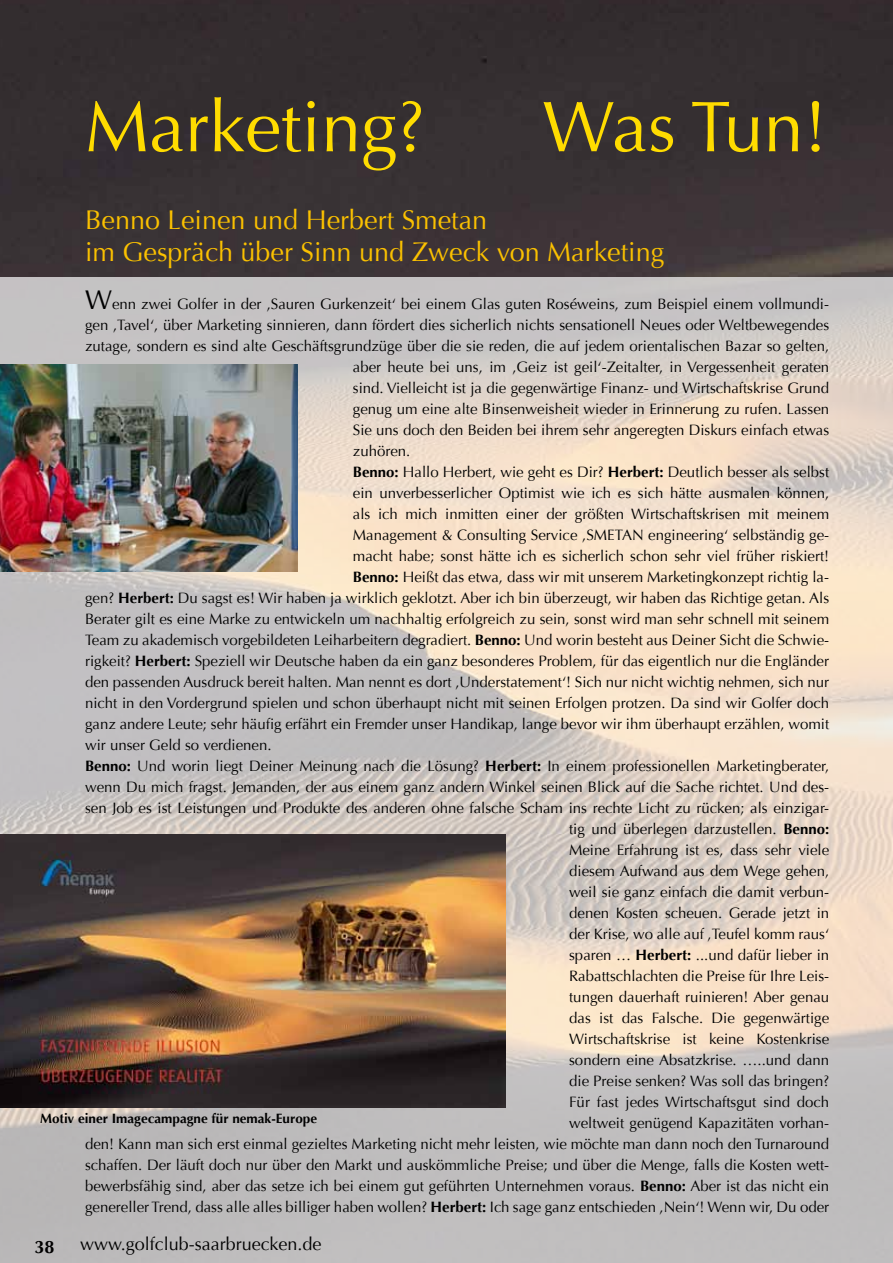
<style>
.page{position:relative;width:893px;height:1263px;background:#fff}
.page>*{position:absolute;margin:0;border:0;box-sizing:border-box;transform-origin:0 0}
.t1{font:72px "Optima";color:#ffdc00}
.t2{font:27px/32.4px "Optima";color:#fbc100}
.t3{font:18px "Optima";color:#000}
.t4{font:700 18px "Optima";color:#000}
.t5{font:15px "Optima";color:#000}
.t6{font:700 13.5px "Optima";color:#000}
.s1{font-size:27px}
.s2{font-weight:700}
</style>
<div class="page">
<img style="left:0;top:276px;width:893px;height:987px">
<img style="left:0;top:0;width:893px;height:276px">
<img style="left:0;top:365px;width:298px;height:206px">
<img style="left:0;top:834px;width:505px;height:273px">
<h1 class="t1" style="left:85px;top:85px;width:342px">Marketing?</h1>
<h1 class="t1" style="left:543px;top:85px;width:286px">Was Tun!</h1>
<h2 class="t2" style="left:85px;top:204px;width:581px">Benno Leinen und Herbert Smetan<br>im Gespräch über Sinn und Zweck von Marketing</h2>
<p class="t5" style="left:85px;top:295px;width:746px"><span class="s1">W</span>enn zwei Golfer in der ‚Sauren Gurkenzeit‘ bei einem Glas guten Roséweins, zum Beispiel einem vollmundi-</p>
<p class="t5" style="left:85px;top:316px;width:746px">gen ‚Tavel‘, über Marketing sinnieren, dann fördert dies sicherlich nichts sensationell Neues oder Weltbewegendes</p>
<p class="t5" style="left:85px;top:337px;width:746px">zutage, sondern es sind alte Geschäftsgrundzüge über die sie reden, die auf jedem orientalischen Bazar so gelten,</p>
<p class="t5" style="left:353px;top:358px;width:478px">aber heute bei uns, im ‚Geiz ist geil‘-Zeitalter, in Vergessenheit geraten</p>
<p class="t5" style="left:353px;top:379px;width:478px">sind. Vielleicht ist ja die gegenwärtige Finanz- und Wirtschaftskrise Grund</p>
<p class="t5" style="left:353px;top:400px;width:478px">genug um eine alte Binsenweisheit wieder in Erinnerung zu rufen. Lassen</p>
<p class="t5" style="left:353px;top:421px;width:478px">Sie uns doch den Beiden bei ihrem sehr angeregten Diskurs einfach etwas</p>
<p class="t5" style="left:353px;top:442px;width:59px">zuhören.</p>
<p class="t5" style="left:353px;top:463px;width:478px"><span class="s2">Benno:</span> Hallo Herbert, wie geht es Dir? <span class="s2">Herbert:</span> Deutlich besser als selbst</p>
<p class="t5" style="left:353px;top:484px;width:478px">ein unverbesserlicher Optimist wie ich es sich hätte ausmalen können,</p>
<p class="t5" style="left:353px;top:505px;width:478px">als ich mich inmitten einer der größten Wirtschaftskrisen mit meinem</p>
<p class="t5" style="left:353px;top:526px;width:478px">Management &amp; Consulting Service ‚SMETAN engineering‘ selbständig ge-</p>
<p class="t5" style="left:353px;top:547px;width:478px">macht habe; sonst hätte ich es sicherlich schon sehr viel früher riskiert!</p>
<p class="t5" style="left:353px;top:568px;width:478px"><span class="s2">Benno:</span> Heißt das etwa, dass wir mit unserem Marketingkonzept richtig la-</p>
<p class="t5" style="left:85px;top:589px;width:746px">gen? <span class="s2">Herbert:</span> Du sagst es! Wir haben ja wirklich geklotzt. Aber ich bin überzeugt, wir haben das Richtige getan. Als</p>
<p class="t5" style="left:85px;top:610px;width:746px">Berater gilt es eine Marke zu entwickeln um nachhaltig erfolgreich zu sein, sonst wird man sehr schnell mit seinem</p>
<p class="t5" style="left:85px;top:631px;width:746px">Team zu akademisch vorgebildeten Leiharbeitern degradiert. <span class="s2">Benno:</span> Und worin besteht aus Deiner Sicht die Schwie-</p>
<p class="t5" style="left:85px;top:652px;width:745px">rigkeit? <span class="s2">Herbert:</span> Speziell wir Deutsche haben da ein ganz besonderes Problem, für das eigentlich nur die Engländer</p>
<p class="t5" style="left:85px;top:673px;width:746px">den passenden Ausdruck bereit halten. Man nennt es dort ‚Understatement‘! Sich nur nicht wichtig nehmen, sich nur</p>
<p class="t5" style="left:85px;top:694px;width:745px">nicht in den Vordergrund spielen und schon überhaupt nicht mit seinen Erfolgen protzen. Da sind wir Golfer doch</p>
<p class="t5" style="left:85px;top:715px;width:746px">ganz andere Leute; sehr häufig erfährt ein Fremder unser Handikap, lange bevor wir ihm überhaupt erzählen, womit</p>
<p class="t5" style="left:85px;top:736px;width:188px">wir unser Geld so verdienen.</p>
<p class="t5" style="left:85px;top:757px;width:746px"><span class="s2">Benno:</span> Und worin liegt Deiner Meinung nach die Lösung? <span class="s2">Herbert:</span> In einem professionellen Marketingberater,</p>
<p class="t5" style="left:85px;top:778px;width:746px">wenn Du mich fragst. Jemanden, der aus einem ganz andern Winkel seinen Blick auf die Sache richtet. Und des-</p>
<p class="t5" style="left:85px;top:799px;width:746px">sen Job es ist Leistungen und Produkte des anderen ohne falsche Scham ins rechte Licht zu rücken; als einzigar-</p>
<p class="t5" style="left:569px;top:820px;width:262px">tig und überlegen darzustellen. <span class="s2">Benno:</span></p>
<p class="t5" style="left:569px;top:841px;width:261px">Meine Erfahrung ist es, dass sehr viele</p>
<p class="t5" style="left:569px;top:862px;width:262px">diesem Aufwand aus dem Wege gehen,</p>
<p class="t5" style="left:569px;top:883px;width:262px">weil sie ganz einfach die damit verbun-</p>
<p class="t5" style="left:569px;top:904px;width:262px">denen Kosten scheuen. Gerade jetzt in</p>
<p class="t5" style="left:569px;top:925px;width:262px">der Krise, wo alle auf ‚Teufel komm raus‘</p>
<p class="t5" style="left:569px;top:946px;width:262px">sparen … <span class="s2">Herbert:</span> ...und dafür lieber in</p>
<p class="t5" style="left:569px;top:967px;width:262px">Rabattschlachten die Preise für Ihre Leis-</p>
<p class="t5" style="left:569px;top:988px;width:262px">tungen dauerhaft ruinieren! Aber genau</p>
<p class="t5" style="left:569px;top:1009px;width:262px">das ist das Falsche. Die gegenwärtige</p>
<p class="t5" style="left:569px;top:1030px;width:262px">Wirtschaftskrise ist keine Kostenkrise</p>
<p class="t5" style="left:569px;top:1051px;width:262px">sondern eine Absatzkrise. …..und dann</p>
<p class="t5" style="left:569px;top:1072px;width:262px">die Preise senken? Was soll das bringen?</p>
<p class="t5" style="left:569px;top:1093px;width:262px">Für fast jedes Wirtschaftsgut sind doch</p>
<p class="t5" style="left:569px;top:1114px;width:262px">weltweit genügend Kapazitäten vorhan-</p>
<p class="t5" style="left:85px;top:1135px;width:746px">den! Kann man sich erst einmal gezieltes Marketing nicht mehr leisten, wie möchte man dann noch den Turnaround</p>
<p class="t5" style="left:85px;top:1156px;width:746px">schaffen. Der läuft doch nur über den Markt und auskömmliche Preise; und über die Menge, falls die Kosten wett-</p>
<p class="t5" style="left:85px;top:1177px;width:746px">bewerbsfähig sind, aber das setze ich bei einem gut geführten Unternehmen voraus. <span class="s2">Benno:</span> Aber ist das nicht ein</p>
<p class="t5" style="left:85px;top:1198px;width:746px">genereller Trend, dass alle alles billiger haben wollen? <span class="s2">Herbert:</span> Ich sage ganz entschieden ‚Nein‘! Wenn wir, Du oder</p>
<p class="t6" style="left:40px;top:1110px;width:279px">Motiv einer Imagecampagne für nemak-Europe</p>
<p class="t4" style="left:35px;top:1236px;width:22px">38</p>
<p class="t3" style="left:80px;top:1233px;width:243px">www.golfclub-saarbruecken.de</p>
</div>
